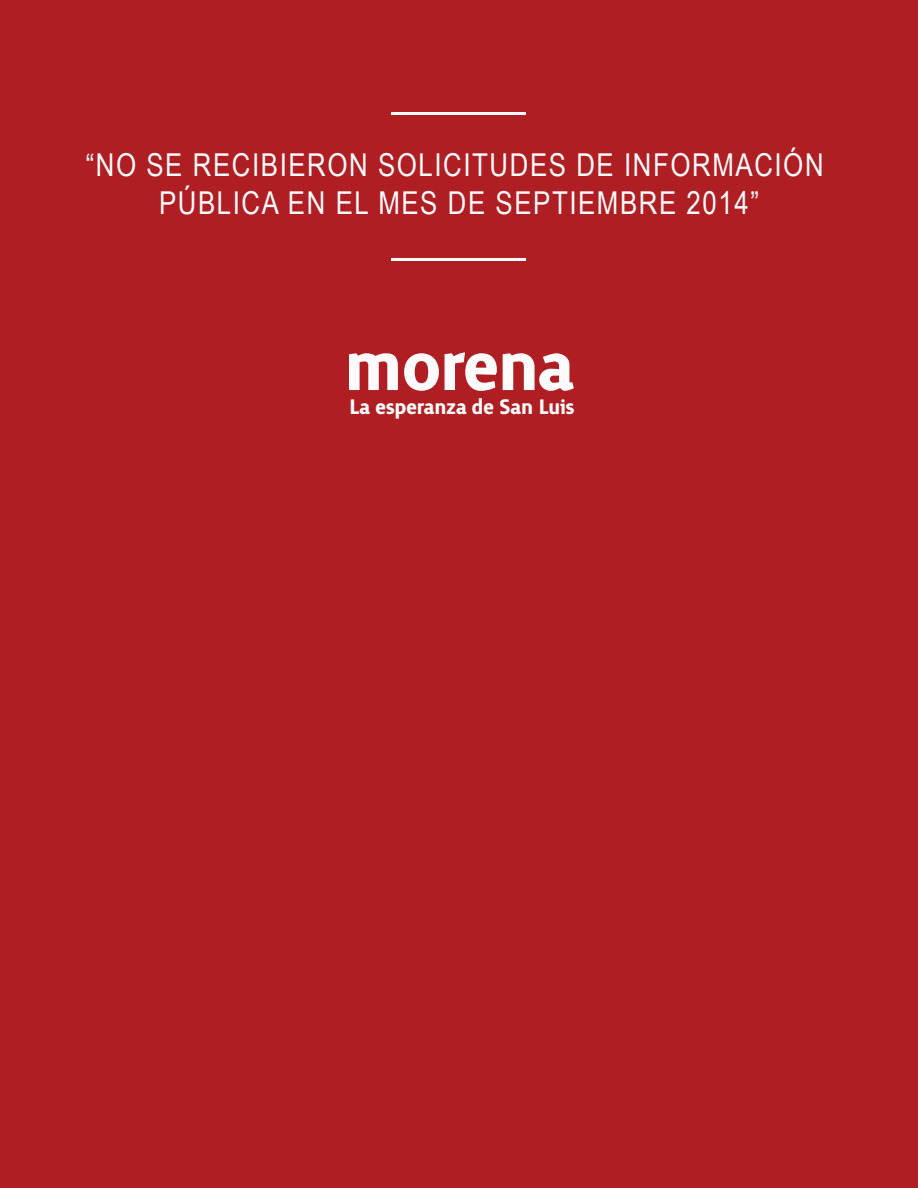
<style>
.page{position:relative;width:918px;height:1188px;background:#ae1e22}
.page>*{position:absolute;margin:0;border:0;box-sizing:border-box;transform-origin:0 0}
.t1{font:700 91.35px "Surface";letter-spacing:-.025em;color:#fefbfc}
.t2{font:31.5px/37.8px "Arial Narrow";letter-spacing:.05em;color:#fefbfc;text-align:center}
.t3{font:700 27px "Surface";letter-spacing:-.025em;color:#fefbfc}
</style>
<div class="page">
<hr style="left:392px;top:112px;width:134px;height:2px;background:#fefbfc">
<hr style="left:392px;top:259px;width:134px;height:2px;background:#fefbfc">
<p class="t2" style="left:86px;top:145px;width:739px">“NO SE RECIBIERON SOLICITUDES DE INFORMACIÓN<br>PÚBLICA EN EL MES DE SEPTIEMBRE 2014”</p>
<h1 class="t1" style="left:344px;top:325px;width:234px">morena</h1>
<p class="t3" style="left:349px;top:394px;width:227px">La esperanza de San Luis</p>
</div>
